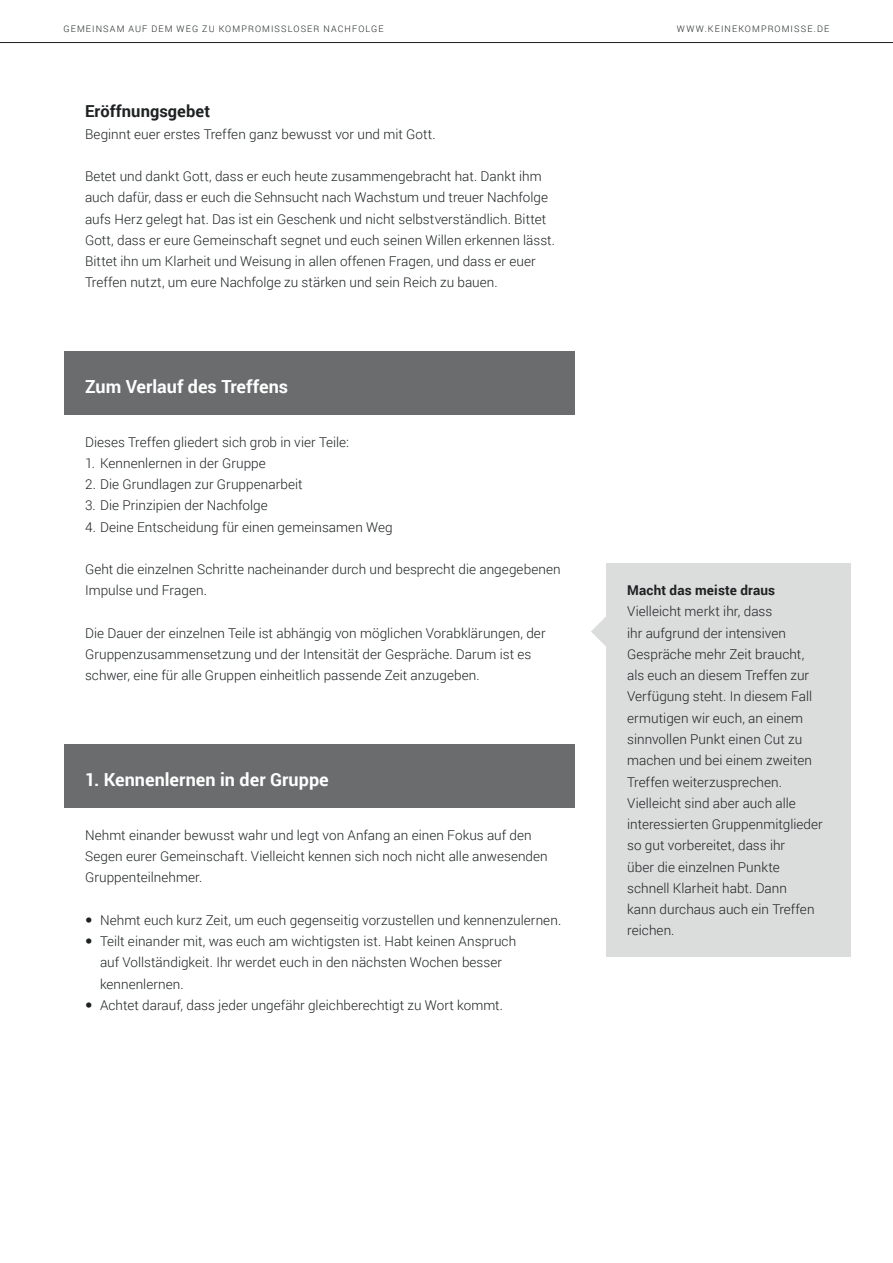
<style>
.page{position:relative;width:893px;height:1263px;background:#fff}
.page>*{position:absolute;margin:0;border:0;box-sizing:border-box;transform-origin:0 0}
.t1{font:700 18px "Roboto";color:#fff}
.t2{font:700 16.5px "Roboto";letter-spacing:.005em;color:#1d2122}
.t3{font:300 13.5px/21.3px "Roboto";letter-spacing:.005em;color:#1d2122}
.t4{font:700 13.5px "Roboto";letter-spacing:.01em;color:#1d2122}
.t5{font:300 9px "Roboto";letter-spacing:.125em;color:#1d2122}
</style>
<div class="page">
<hr style="left:0;top:42px;width:893px;height:1px;background:#1d2122">
<div style="left:64px;top:351px;width:510px;height:64px;background:#6a6c6d"></div>
<div style="left:64px;top:744px;width:510px;height:64px;background:#6a6c6d"></div>
<div style="left:606px;top:563px;width:244px;height:394px;background:#dbdddc"></div>
<svg style="left:591px;top:617px;width:15px;height:29px"></svg>
<p class="t5" style="left:64px;top:23px;width:321px">GEMEINSAM AUF DEM WEG ZU KOMPROMISSLOSER NACHFOLGE</p>
<p class="t5" style="left:677px;top:23px;width:154px">WWW.KEINEKOMPROMISSE.DE</p>
<p class="t2" style="left:85px;top:100px;width:127px">Eröffnungsgebet</p>
<p class="t3" style="left:85px;top:123px;width:352px">Beginnt euer erstes Treffen ganz bewusst vor und mit Gott.</p>
<p class="t3" style="left:85px;top:165px;width:472px">Betet und dankt Gott, dass er euch heute zusammengebracht hat. Dankt ihm auch dafür, dass er euch die Sehnsucht nach Wachstum und treuer Nachfolge aufs Herz gelegt hat. Das ist ein Geschenk und nicht selbstverständlich. Bittet Gott, dass er eure Gemeinschaft segnet und euch seinen Willen erkennen lässt.<br>Bittet ihn um Klarheit und Weisung in allen offenen Fragen, und dass er euer Treffen nutzt, um eure Nachfolge zu stärken und sein Reich zu bauen.</p>
<h1 class="t1" style="left:85px;top:374px;width:205px">Zum Verlauf des Treffens</h1>
<p class="t3" style="left:85px;top:431px;width:266px">Dieses Treffen gliedert sich grob in vier Teile:</p>
<p class="t3" style="left:85px;top:452px;width:182px">1. Kennenlernen in der Gruppe</p>
<p class="t3" style="left:85px;top:473px;width:219px">2. Die Grundlagen zur Gruppenarbeit</p>
<p class="t3" style="left:85px;top:494px;width:184px">3. Die Prinzipien der Nachfolge</p>
<p class="t3" style="left:85px;top:516px;width:309px">4. Deine Entscheidung für einen gemeinsamen Weg</p>
<p class="t3" style="left:85px;top:558px;width:477px">Geht die einzelnen Schritte nacheinander durch und besprecht die angegebenen<br>Impulse und Fragen.</p>
<p class="t3" style="left:85px;top:622px;width:462px">Die Dauer der einzelnen Teile ist abhängig von möglichen Vorabklärungen, der<br>Gruppenzusammensetzung und der Intensität der Gespräche. Darum ist es schwer, eine für alle Gruppen einheitlich passende Zeit anzugeben.</p>
<h1 class="t1" style="left:85px;top:767px;width:245px">1. Kennenlernen in der Gruppe</h1>
<p class="t3" style="left:85px;top:824px;width:464px">Nehmt einander bewusst wahr und legt von Anfang an einen Fokus auf den<br>Segen eurer Gemeinschaft. Vielleicht kennen sich noch nicht alle anwesenden<br>Gruppenteilnehmer.</p>
<p class="t3" style="left:100px;top:909px;width:463px">Nehmt euch kurz Zeit, um euch gegenseitig vorzustellen und kennenzulernen.<br>Teilt einander mit, was euch am wichtigsten ist. Habt keinen Anspruch<br>auf Vollständigkeit. Ihr werdet euch in den nächsten Wochen besser kennenlernen.<br>Achtet darauf, dass jeder ungefähr gleichberechtigt zu Wort kommt.</p>
<p class="t4" style="left:627px;top:581px;width:149px">Macht das meiste draus</p>
<p class="t3" style="left:627px;top:600px;width:197px">Vielleicht merkt ihr, dass<br>ihr aufgrund der intensiven<br>Gespräche mehr Zeit braucht, als euch an diesem Treffen zur<br>Verfügung steht. In diesem Fall ermutigen wir euch, an einem sinnvollen Punkt einen Cut zu machen und bei einem zweiten<br>Treffen weiterzusprechen.<br>Vielleicht sind aber auch alle interessierten Gruppenmitglieder so gut vorbereitet, dass ihr<br>über die einzelnen Punkte schnell Klarheit habt. Dann<br>kann durchaus auch ein Treffen reichen.</p>
</div>
